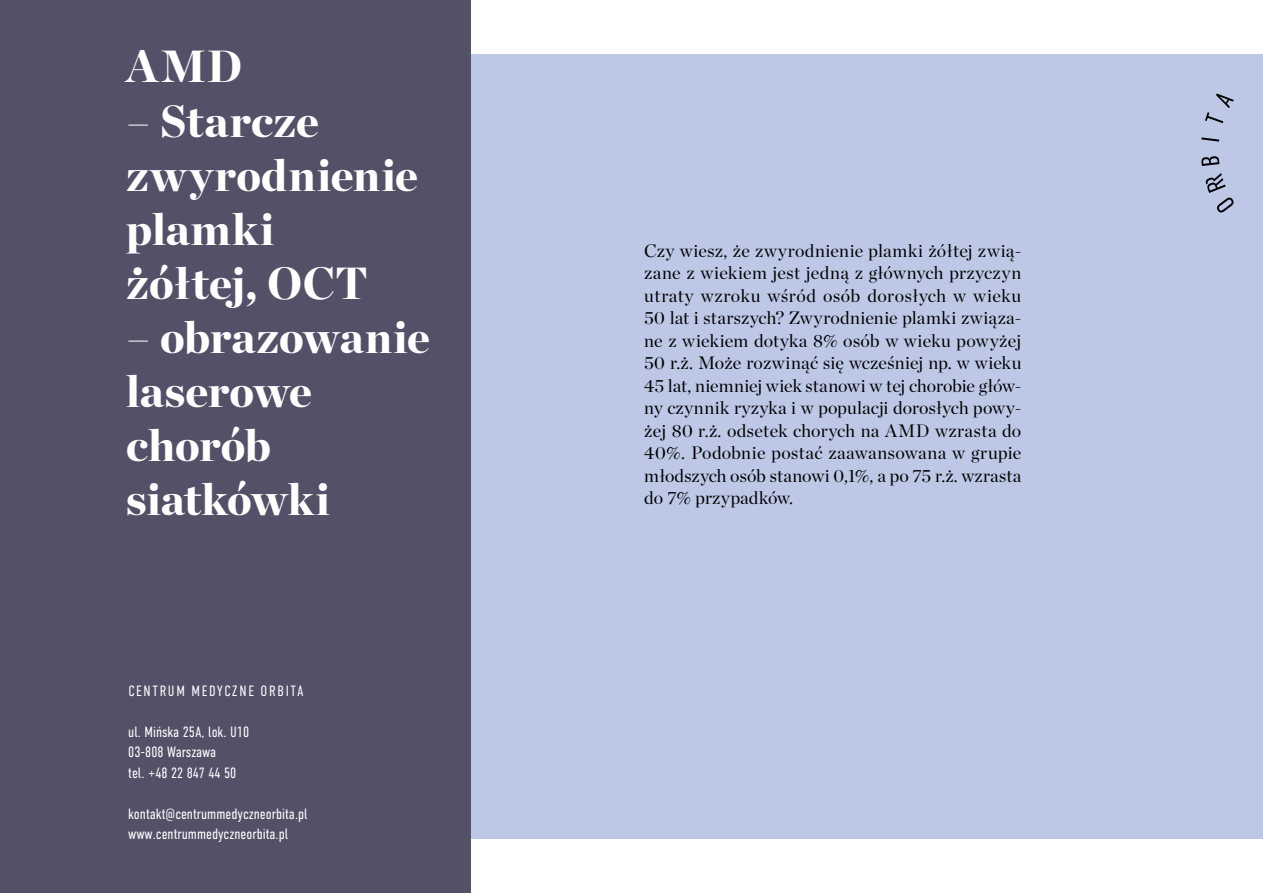
<style>
.page{position:relative;width:1263px;height:893px;background:#fff}
.page>*{position:absolute;margin:0;border:0;box-sizing:border-box;transform-origin:0 0}
.t1{font:900 45px/54px "Chronicle Display";letter-spacing:.005em;color:#fff}
.t2{font:18px/22.5px "Chronicle Display";letter-spacing:.005em;color:#000;text-align:justify}
.t3{font:300 14.85px/20.4px "DIN Condensed";color:#fff}
.t4{font:300 14.85px "DIN Condensed";letter-spacing:.11em;color:#fff}
</style>
<div class="page">
<div style="left:463px;top:54px;width:800px;height:785px;background:#bdc7e6"></div>
<div style="left:0;top:0;width:471px;height:893px;background:#545068"></div>
<svg style="left:1201px;top:156px;width:18px;height:10px"></svg>
<svg style="left:1201px;top:137px;width:18px;height:5px"></svg>
<svg style="left:1205px;top:94px;width:29px;height:29px"></svg>
<svg style="left:1205px;top:173px;width:29px;height:40px"></svg>
<h1 class="t1" style="left:126px;top:37px;width:118px">AMD</h1>
<h1 class="t1" style="left:126px;top:91px;width:293px">– Starcze zwyrodnienie plamki<br>żółtej, OCT</h1>
<h1 class="t1" style="left:126px;top:307px;width:305px">– obrazowanie laserowe chorób siatkówki</h1>
<p class="t4" style="left:128px;top:682px;width:177px">CENTRUM MEDYCZNE ORBITA</p>
<p class="t3" style="left:128px;top:721px;width:122px">ul. Mińska 25A, lok. U10<br>03-808 Warszawa<br>tel. +48 22 847 44 50</p>
<p class="t3" style="left:128px;top:803px;width:181px">kontakt@centrummedyczneorbita.pl www.centrummedyczneorbita.pl</p>
<p class="t2" style="left:644px;top:238px;width:379px">Czy wiesz, że zwyrodnienie plamki żółtej zwią&shy;zane z wiekiem jest jedną z głównych przyczyn utraty wzroku wśród osób dorosłych w wieku 50 lat i starszych? Zwyrodnienie plamki związa&shy;ne z wiekiem dotyka 8% osób w wieku powyżej 50 r.ż. Może rozwinąć się wcześniej np. w wieku 45 lat, niemniej wiek stanowi w tej chorobie głów&shy;ny czynnik ryzyka i w populacji dorosłych powy&shy;żej 80 r.ż. odsetek chorych na AMD wzrasta do 40%. Podobnie postać zaawansowana w grupie młodszych osób stanowi 0,1%, a po 75 r.ż. wzrasta do 7% przypadków.</p>
</div>
